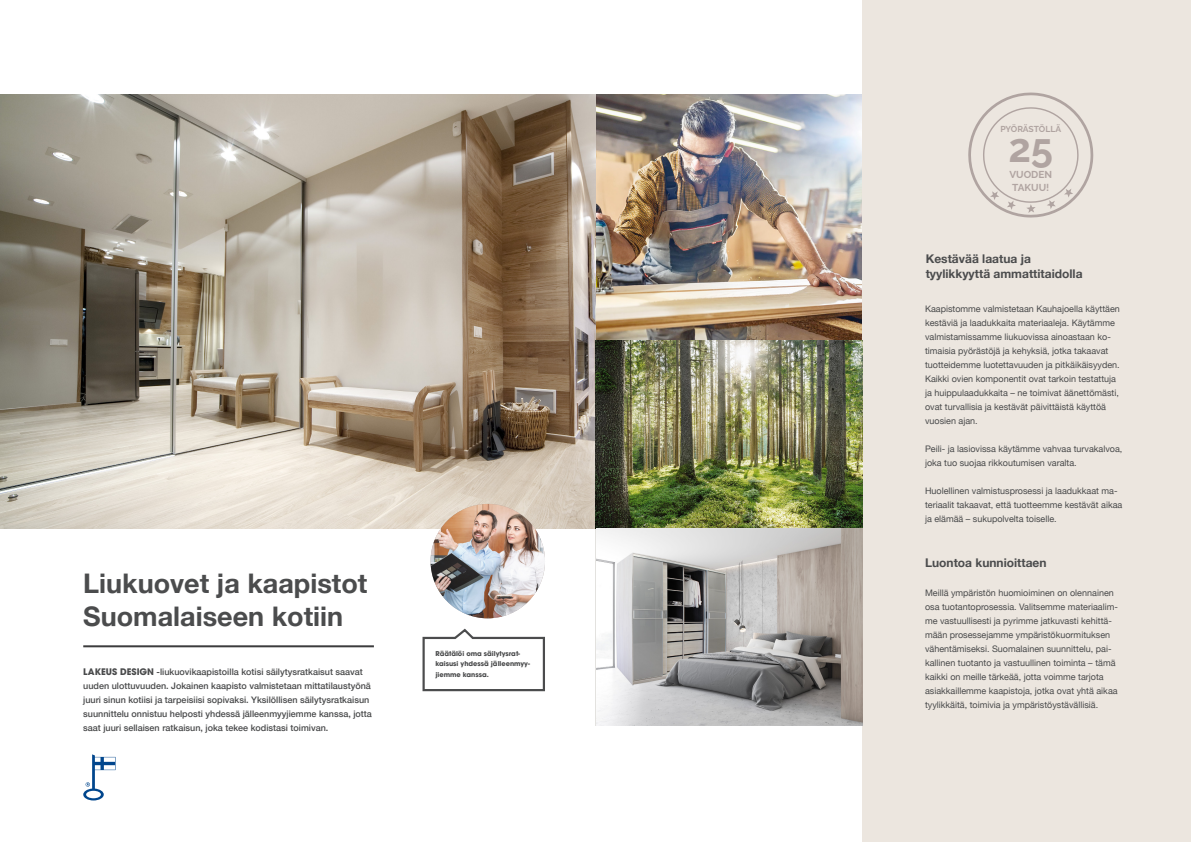
<style>
.page{position:relative;width:1191px;height:842px;background:#fff}
.page>*{position:absolute;margin:0;border:0;box-sizing:border-box;transform-origin:0 0}
.t1{font:700 40px "Raleway";color:#b0a4a1}
.Otsikko{font:700 27px/32.4px "Helvetica Neue";color:#4b4c4d}
.Väliotsikko{font:700 12px/14.4px "Helvetica Neue";color:#4b4c4d}
.t2{font:700 10px/12.9px "Raleway";color:#b0a4a1}
.leipis{font:9px/14px "Helvetica Neue";color:#494a4b}
.leipis-2{font:500 9px/14px "Helvetica Neue";color:#494a4b}
.t3{font:700 8.6px "Raleway";letter-spacing:-.01em;color:#b0a4a1}
.leipis-3{font:700 6.6px/10.3px "ITC Avant Garde Pro";color:#494a4b}
.s1{font-family:"ITC Avant Garde Pro";font-weight:700}
</style>
<div class="page">
<hr style="left:83px;top:645px;width:291px;height:2px;background:#3c3c3d">
<img style="left:595px;top:95px;width:267px;height:245px">
<img style="left:0;top:95px;width:595px;height:434px">
<div style="left:862px;top:0;width:329px;height:842px;background:#ece6df"></div>
<svg style="left:968px;top:92px;width:126px;height:126px"></svg>
<img style="left:595px;top:340px;width:267px;height:189px">
<svg style="left:422px;top:628px;width:123px;height:64px"></svg>
<img style="left:430px;top:504px;width:115px;height:114px;border-radius:57px">
<svg style="left:595px;top:529px;width:267px;height:196px;background:#aeacaa"></svg>
<svg style="left:83px;top:754px;width:33px;height:46px"></svg>
<p class="Otsikko" style="left:83px;top:568px;width:286px">Liukuovet ja kaapistot<br>Suomalaiseen kotiin</p>
<p class="leipis-2" style="left:83px;top:664px;width:290px"><span class="s1">LAKEUS DESIGN</span> -liukuovikaapistoilla kotisi säilytysratkaisut saavat uuden ulottuvuuden. Jokainen kaapisto valmistetaan mittatilaustyönä juuri sinun kotiisi ja tarpeisiisi sopivaksi. Yksilöllisen säilytysratkaisun suunnittelu onnistuu helposti yhdessä jälleenmyyjiemme kanssa, jotta saat juuri sellaisen ratkaisun, joka tekee kodistasi toimivan.</p>
<p class="leipis-3" style="left:435px;top:648px;width:96px">Räätälöi oma säilytysrat&shy;kaisusi yhdessä jälleenmyy&shy;jiemme kanssa.</p>
<p class="t3" style="left:1000px;top:124px;width:62px">PYÖRÄSTÖLLÄ</p>
<p class="t1" style="left:1008px;top:126px;width:46px">25</p>
<p class="t2" style="left:1009px;top:168px;width:44px">VUODEN<br>TAKUU!</p>
<p class="Väliotsikko" style="left:925px;top:252px;width:158px">Kestävää laatua ja tyylikkyyttä ammattitaidolla</p>
<p class="leipis" style="left:925px;top:303px;width:196px">Kaapistomme valmistetaan Kauhajoella käyttäen kestäviä ja laadukkaita materiaaleja. Käytämme valmistamissamme liukuovissa ainoastaan ko&shy;timaisia pyörästöjä ja kehyksiä, jotka takaavat tuotteidemme luotettavuuden ja pitkäikäisyyden.<br>Kaikki ovien komponentit ovat tarkoin testattuja ja huippulaadukkaita – ne toimivat äänettömästi, ovat turvallisia ja kestävät päivittäistä käyttöä vuosien ajan.</p>
<p class="leipis" style="left:925px;top:443px;width:199px">Peili- ja lasiovissa käytämme vahvaa turvakalvoa, joka tuo suojaa rikkoutumisen varalta.</p>
<p class="leipis" style="left:925px;top:485px;width:199px">Huolellinen valmistusprosessi ja laadukkaat ma&shy;teriaalit takaavat, että tuotteemme kestävät aikaa ja elämää – sukupolvelta toiselle.</p>
<p class="Väliotsikko" style="left:925px;top:555px;width:123px">Luontoa kunnioittaen</p>
<p class="leipis" style="left:925px;top:586px;width:194px">Meillä ympäristön huomioiminen on olennainen osa tuotantoprosessia. Valitsemme materiaalim&shy;me vastuullisesti ja pyrimme jatkuvasti kehittä&shy;mään prosessejamme ympäristökuormituksen vähentämiseksi. Suomalainen suunnittelu, pai&shy;kallinen tuotanto ja vastuullinen toiminta – tämä kaikki on meille tärkeää, jotta voimme tarjota asiakkaillemme kaapistoja, jotka ovat yhtä aikaa tyylikkäitä, toimivia ja ympäristöystävällisiä.</p>
</div>
